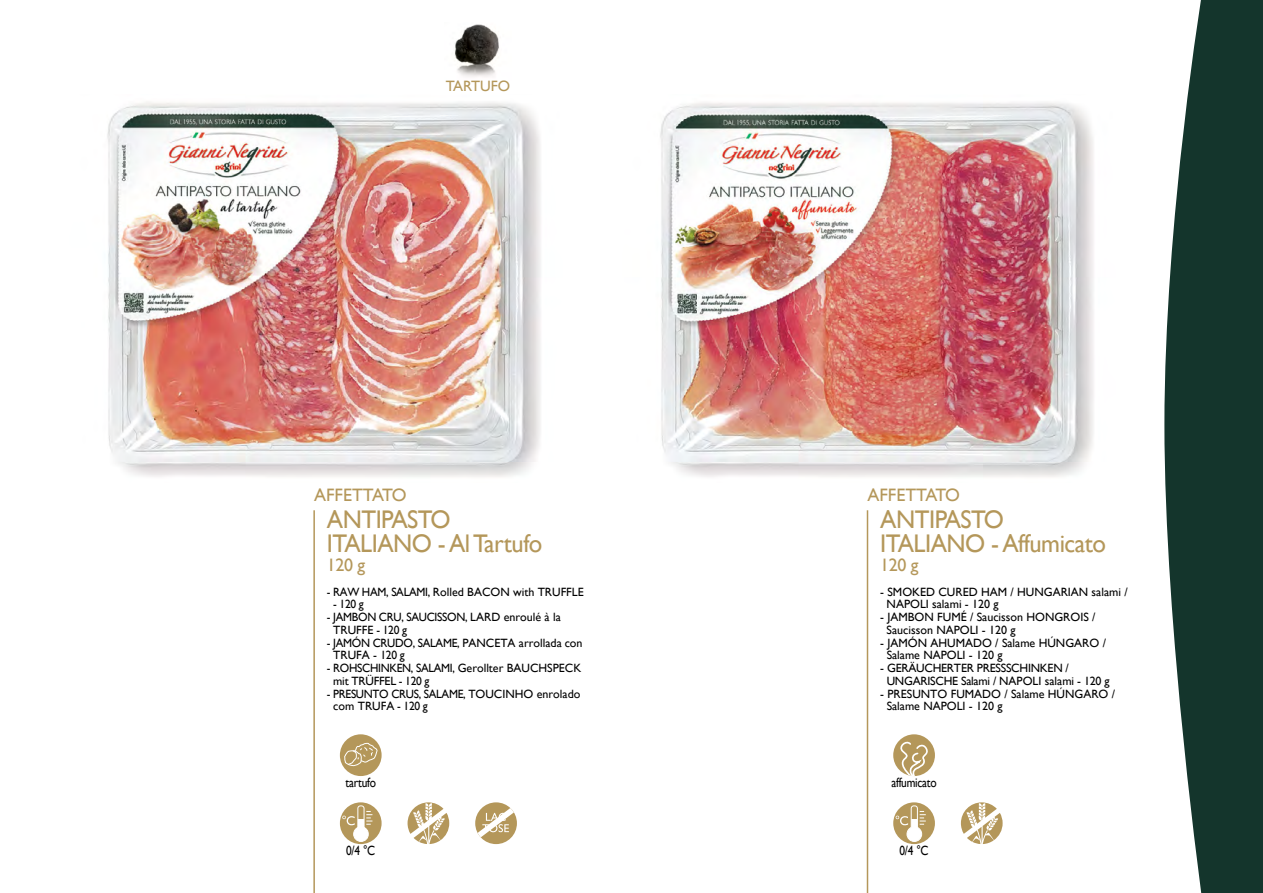
<style>
.page{position:relative;width:1263px;height:893px;background:#fff}
.page>*{position:absolute;margin:0;border:0;box-sizing:border-box;transform-origin:0 0}
.t1{font:25.5px/24px "Gill Sans";letter-spacing:-.02em;color:#b4975a;scale:.96 1}
.t2{font:18px "Gill Sans";letter-spacing:-.01em;color:#b4975a}
.t3{font:15px "Gill Sans";color:#b4975a}
.t4{font:13.35px "Gill Sans";letter-spacing:-.02em;color:#000;scale:.85 1}
.t5{font:12px "Gill Sans";color:#000}
.t6{font:12px "Gill Sans";color:#000;scale:.96 1}
.t7{font:12px "Gill Sans";letter-spacing:-.025em;color:#000;scale:.96 1}
.t8{font:12px/12.8px "Gill Sans";letter-spacing:-.02em;color:#000}
</style>
<div class="page">
<img style="left:107px;top:102px;width:434px;height:375px">
<img style="left:660px;top:102px;width:434px;height:375px">
<hr style="left:313px;top:510px;width:2px;height:383px;background:#b4975a">
<div style="left:340px;top:734px;width:42px;height:42px;background:#b4975a;border-radius:50%"></div>
<svg style="left:344px;top:743px;width:34px;height:24px"></svg>
<div style="left:340px;top:802px;width:42px;height:42px;background:#b4975a;border-radius:50%"></div>
<svg style="left:342px;top:805px;width:30px;height:37px"></svg>
<svg style="left:408px;top:802px;width:41px;height:42px"></svg>
<svg style="left:475px;top:802px;width:42px;height:42px"></svg>
<svg style="left:476px;top:805px;width:39px;height:35px"></svg>
<hr style="left:867px;top:510px;width:1px;height:383px;background:#b4975a">
<svg style="left:893px;top:734px;width:42px;height:42px"></svg>
<svg style="left:895px;top:739px;width:37px;height:37px"></svg>
<div style="left:893px;top:802px;width:42px;height:42px;background:#b4975a;border-radius:50%"></div>
<svg style="left:896px;top:805px;width:30px;height:37px"></svg>
<svg style="left:961px;top:802px;width:41px;height:42px"></svg>
<svg style="left:1164px;top:0;width:99px;height:893px;fill:#14352c"></svg>
<img style="left:454px;top:24px;width:45px;height:53px">
<p class="t3" style="left:446px;top:77px;width:66px">TARTUFO</p>
<h2 class="t2" style="left:314px;top:485px;width:94px">AFFETTATO</h2>
<h1 class="t1" style="left:327px;top:507px;width:226px">ANTIPASTO<br>ITALIANO - Al Tartufo</h1>
<h2 class="t2" style="left:327px;top:554px;width:40px">120 g</h2>
<h2 class="t2" style="left:867px;top:485px;width:94px">AFFETTATO</h2>
<h1 class="t1" style="left:880px;top:507px;width:237px">ANTIPASTO<br>ITALIANO - Affumicato</h1>
<h2 class="t2" style="left:880px;top:554px;width:40px">120 g</h2>
<p class="t6" style="left:327px;top:585px;width:80px">- RAW HAM, Salami</p>
<p class="t6" style="left:428px;top:585px;width:164px">, Rolled BACON with TRUFFLE</p>
<p class="t6" style="left:333px;top:597px;width:33px">- 120 g</p>
<p class="t7" style="left:327px;top:610px;width:97px">- JAMBON CRU, Saucisson</p>
<p class="t6" style="left:465px;top:610px;width:101px">, LARD enroulé à la</p>
<p class="t5" style="left:333px;top:623px;width:75px">TRUFFE - 120 g</p>
<p class="t7" style="left:327px;top:635px;width:109px">- JAMÓN CRUDO, Salame</p>
<p class="t6" style="left:457px;top:636px;width:132px">, PANCETA arrollada con</p>
<p class="t5" style="left:333px;top:648px;width:73px">TRUFA - 120 g</p>
<p class="t7" style="left:327px;top:661px;width:101px">- ROHSCHINKEN, salami</p>
<p class="t6" style="left:452px;top:661px;width:136px">, Gerollter BAUCHSPECK</p>
<p class="t8" style="left:333px;top:674px;width:98px">mit TRÜFFEL - 120 g</p>
<p class="t7" style="left:327px;top:686px;width:115px">- PRESUNTO CRUS, Salame</p>
<p class="t6" style="left:463px;top:687px;width:124px">, TOUCINHO enrolado</p>
<p class="t5" style="left:333px;top:699px;width:96px">com TRUFA - 120 g</p>
<p class="t5" style="left:880px;top:585px;width:155px">- SMOKED CURED HAM / Hungarian</p>
<p class="t5" style="left:1092px;top:585px;width:38px">salami /</p>
<p class="t5" style="left:887px;top:597px;width:113px">NAPOLI salami - 120 g</p>
<p class="t5" style="left:880px;top:610px;width:155px">- JAMBON FUMÉ / Saucisson hongrois</p>
<p class="t5" style="left:1092px;top:610px;width:5px">/</p>
<p class="t5" style="left:887px;top:623px;width:130px">Saucisson NAPOLI - 120 g</p>
<p class="t5" style="left:880px;top:635px;width:186px">- JAMÓN AHUMADO / Salame h úngaro</p>
<p class="t5" style="left:1103px;top:635px;width:5px">/</p>
<p class="t5" style="left:887px;top:648px;width:117px">Salame NAPOLI - 120 g</p>
<p class="t8" style="left:887px;top:662px;width:184px;text-indent:-6px">- GERÄUCHERTER PRESSSCHINKEN /<br>Ungarische</p>
<p class="t5" style="left:961px;top:674px;width:150px">Salami / NAPOLI salami - 120 g</p>
<p class="t5" style="left:880px;top:686px;width:195px">- PRESUNTO FUMADO / Salame h úngaro</p>
<p class="t5" style="left:1112px;top:686px;width:5px">/</p>
<p class="t5" style="left:887px;top:699px;width:117px">Salame NAPOLI - 120 g</p>
<p class="t4" style="left:345px;top:775px;width:37px">tartufo</p>
<p class="t4" style="left:891px;top:775px;width:55px">affumicato</p>
<p class="t4" style="left:346px;top:843px;width:36px">0/4 °C</p>
<p class="t4" style="left:899px;top:843px;width:36px">0/4 °C</p>
</div>
